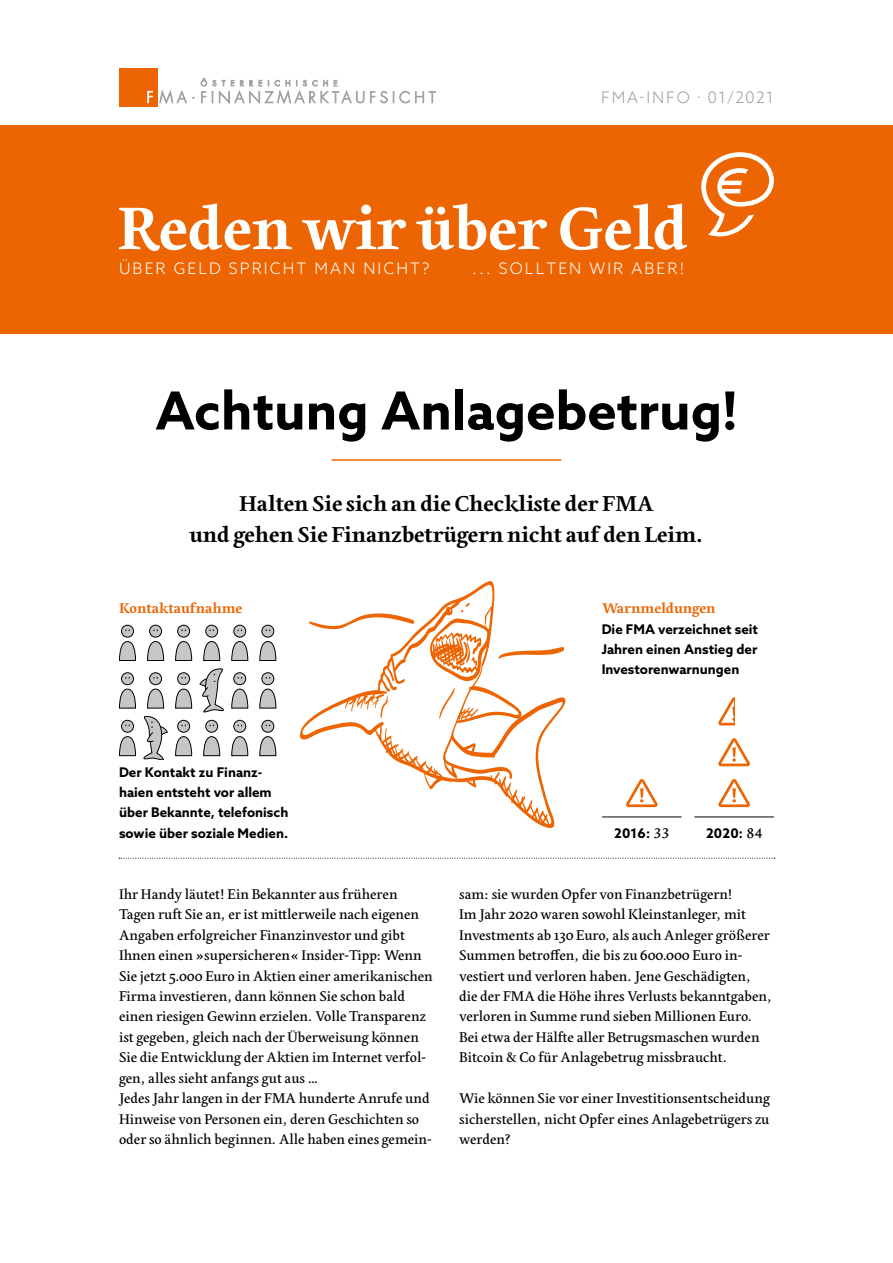
<style>
.page{position:relative;width:893px;height:1263px;background:#fff}
.page>*{position:absolute;margin:0;border:0;box-sizing:border-box;transform-origin:0 0}
.t1{font:700 62.7px "Edita";color:#fff}
.t2{font:700 52.5px "Azo Sans";color:#000}
.Lead{font:700 22.5px/30.6px "Edita";color:#000;text-align:center}
.t3{font:300 15.9px "Azo Sans";letter-spacing:.13em;color:#fff}
.t4{font:300 15.9px "Azo Sans";letter-spacing:.11em;color:#9c9d9d}
.Fließtext{font:14.7px/20.4px "Edita";color:#000}
.Fließtext-2{font:700 14.7px "Edita";color:#ec6502}
.Marginalspalte_Text{font:700 13.35px/20.4px "Azo Sans";color:#000}
.s1{font-family:"Edita";font-weight:400;font-size:14.7px}
</style>
<div class="page">
<div style="left:119px;top:69px;width:38px;height:38px;background:#ec6502"></div>
<svg style="left:147px;top:91px;width:6px;height:12px"></svg>
<svg style="left:159px;top:90px;width:28px;height:14px"></svg>
<svg style="left:370px;top:91px;width:66px;height:12px"></svg>
<svg style="left:201px;top:78px;width:163px;height:26px"></svg>
<div style="left:0;top:125px;width:893px;height:209px;background:#ec6502"></div>
<svg style="left:701px;top:152px;width:73px;height:84px"></svg>
<hr style="left:332px;top:459px;width:229px;height:2px;background:#ec6502">
<svg style="left:200px;top:668px;width:24px;height:44px"></svg>
<svg style="left:122px;top:720px;width:11px;height:12px"></svg>
<div style="left:121px;top:720px;width:13px;height:13px;border:1px solid #000;border-radius:50%"></div>
<svg style="left:119px;top:736px;width:17px;height:20px"></svg>
<svg style="left:122px;top:673px;width:11px;height:12px"></svg>
<div style="left:121px;top:672px;width:13px;height:13px;border:1px solid #000;border-radius:50%"></div>
<svg style="left:119px;top:688px;width:17px;height:20px"></svg>
<svg style="left:122px;top:625px;width:11px;height:12px"></svg>
<div style="left:121px;top:625px;width:13px;height:12px;border:1px solid #000;border-radius:50%"></div>
<svg style="left:119px;top:641px;width:17px;height:20px"></svg>
<svg style="left:150px;top:673px;width:12px;height:12px"></svg>
<div style="left:149px;top:672px;width:13px;height:13px;border:1px solid #000;border-radius:50%"></div>
<svg style="left:147px;top:688px;width:17px;height:20px"></svg>
<svg style="left:150px;top:625px;width:12px;height:12px"></svg>
<div style="left:149px;top:625px;width:13px;height:12px;border:1px solid #000;border-radius:50%"></div>
<svg style="left:147px;top:641px;width:17px;height:20px"></svg>
<svg style="left:178px;top:720px;width:12px;height:12px"></svg>
<div style="left:177px;top:720px;width:13px;height:13px;border:1px solid #000;border-radius:50%"></div>
<svg style="left:175px;top:736px;width:17px;height:20px"></svg>
<svg style="left:178px;top:673px;width:12px;height:12px"></svg>
<div style="left:177px;top:672px;width:13px;height:13px;border:1px solid #000;border-radius:50%"></div>
<svg style="left:175px;top:688px;width:17px;height:20px"></svg>
<svg style="left:144px;top:716px;width:24px;height:44px"></svg>
<svg style="left:178px;top:625px;width:12px;height:12px"></svg>
<div style="left:177px;top:625px;width:13px;height:12px;border:1px solid #000;border-radius:50%"></div>
<svg style="left:175px;top:641px;width:17px;height:20px"></svg>
<svg style="left:206px;top:720px;width:12px;height:12px"></svg>
<div style="left:205px;top:720px;width:13px;height:13px;border:1px solid #000;border-radius:50%"></div>
<svg style="left:203px;top:736px;width:17px;height:20px"></svg>
<svg style="left:206px;top:625px;width:12px;height:12px"></svg>
<div style="left:205px;top:625px;width:13px;height:12px;border:1px solid #000;border-radius:50%"></div>
<svg style="left:203px;top:641px;width:17px;height:20px"></svg>
<svg style="left:234px;top:720px;width:12px;height:12px"></svg>
<div style="left:233px;top:720px;width:13px;height:13px;border:1px solid #000;border-radius:50%"></div>
<svg style="left:231px;top:736px;width:17px;height:20px"></svg>
<svg style="left:234px;top:673px;width:12px;height:12px"></svg>
<div style="left:233px;top:672px;width:13px;height:13px;border:1px solid #000;border-radius:50%"></div>
<svg style="left:231px;top:688px;width:17px;height:20px"></svg>
<svg style="left:234px;top:625px;width:12px;height:12px"></svg>
<div style="left:233px;top:625px;width:13px;height:12px;border:1px solid #000;border-radius:50%"></div>
<svg style="left:231px;top:641px;width:17px;height:20px"></svg>
<svg style="left:262px;top:720px;width:12px;height:12px"></svg>
<div style="left:261px;top:720px;width:13px;height:13px;border:1px solid #000;border-radius:50%"></div>
<svg style="left:259px;top:736px;width:17px;height:20px"></svg>
<svg style="left:262px;top:673px;width:12px;height:12px"></svg>
<div style="left:261px;top:672px;width:13px;height:13px;border:1px solid #000;border-radius:50%"></div>
<svg style="left:259px;top:688px;width:17px;height:20px"></svg>
<svg style="left:262px;top:625px;width:12px;height:12px"></svg>
<div style="left:261px;top:625px;width:13px;height:12px;border:1px solid #000;border-radius:50%"></div>
<svg style="left:259px;top:641px;width:17px;height:20px"></svg>
<svg style="left:119px;top:858px;width:656px;height:1px"></svg>
<hr style="left:602px;top:816px;width:80px;height:1px;background:#000">
<hr style="left:694px;top:816px;width:80px;height:1px;background:#000">
<svg style="left:718px;top:779px;width:32px;height:28px"></svg>
<svg style="left:626px;top:779px;width:32px;height:28px"></svg>
<svg style="left:718px;top:738px;width:32px;height:28px"></svg>
<svg style="left:300px;top:581px;width:266px;height:247px"></svg>
<svg style="left:459px;top:642px;width:18px;height:25px"></svg>
<svg style="left:372px;top:694px;width:16px;height:24px"></svg>
<svg style="left:461px;top:603px;width:9px;height:9px"></svg>
<svg style="left:309px;top:611px;width:106px;height:18px"></svg>
<svg style="left:498px;top:647px;width:66px;height:12px"></svg>
<svg style="left:439px;top:687px;width:16px;height:32px"></svg>
<svg style="left:718px;top:697px;width:17px;height:28px"></svg>
<p class="t4" style="left:601px;top:87px;width:174px">FMA-INFO · 01/2021</p>
<h1 class="t1" style="left:118px;top:193px;width:572px">Reden wir über Geld</h1>
<p class="t3" style="left:119px;top:258px;width:312px">ÜBER GELD SPRICHT MAN NICHT?</p>
<p class="t3" style="left:472px;top:258px;width:214px">... SOLLTEN WIR ABER!</p>
<h1 class="t2" style="left:156px;top:376px;width:583px">Achtung Anlagebetrug!</h1>
<p class="Lead" style="left:190px;top:489px;width:515px">Halten Sie sich an die Checkliste der FMA<br>und gehen Sie Finanzbetrügern nicht auf den Leim.</p>
<p class="Fließtext-2" style="left:119px;top:600px;width:125px">Kontaktaufnahme</p>
<p class="Fließtext-2" style="left:602px;top:600px;width:115px">Warnmeldungen</p>
<p class="Marginalspalte_Text" style="left:602px;top:618px;width:158px;text-align:justify">Die FMA verzeichnet seit Jahren einen Anstieg der Investorenwarnungen</p>
<p class="Marginalspalte_Text" style="left:119px;top:761px;width:171px">Der Kontakt zu Finanz&shy;haien entsteht vor allem über Bekannte, telefonisch sowie über soziale Medien.</p>
<p class="Fließtext" style="left:119px;top:884px;width:315px">Ihr Handy läutet! Ein Bekannter aus früheren Tagen ruft Sie an, er ist mittlerweile nach eigenen Angaben erfolgreicher Finanzinvestor und gibt Ihnen einen »supersicheren« Insider-Tipp: Wenn Sie jetzt 5.000 Euro in Aktien einer amerikanischen Firma investieren, dann können Sie schon bald einen riesigen Gewinn erzielen. Volle Transparenz ist gegeben, gleich nach der Überweisung können Sie die Entwicklung der Aktien im Internet verfol&shy;gen, alles sieht anfangs gut aus …</p>
<p class="Fließtext" style="left:119px;top:1089px;width:314px">Jedes Jahr langen in der FMA hunderte Anrufe und<br>Hinweise von Personen ein, deren Geschichten so oder so ähnlich beginnen. Alle haben eines gemein-</p>
<p class="Marginalspalte_Text" style="left:614px;top:822px;width:57px">2016: <span class="s1">33</span></p>
<p class="Marginalspalte_Text" style="left:706px;top:822px;width:58px">2020: <span class="s1">84</span></p>
<p class="Fließtext" style="left:459px;top:884px;width:275px">sam: sie wurden Opfer von Finanzbetrügern!</p>
<p class="Fließtext" style="left:459px;top:905px;width:314px">Im Jahr 2020 waren sowohl Kleinstanleger, mit Investments ab 130 Euro, als auch Anleger größerer Summen betroffen, die bis zu 600.000 Euro in&shy;vestiert und verloren haben. Jene Geschädigten, die der FMA die Höhe ihres Verlusts bekanntgaben, verloren in Summe rund sieben Millionen Euro.<br>Bei etwa der Hälfte aller Betrugsmaschen wurden Bitcoin &amp; Co für Anlagebetrug missbraucht.</p>
<p class="Fließtext" style="left:459px;top:1089px;width:312px;text-align:justify">Wie können Sie vor einer Investitionsentscheidung sicherstellen, nicht Opfer eines Anlagebetrügers zu werden?</p>
</div>
